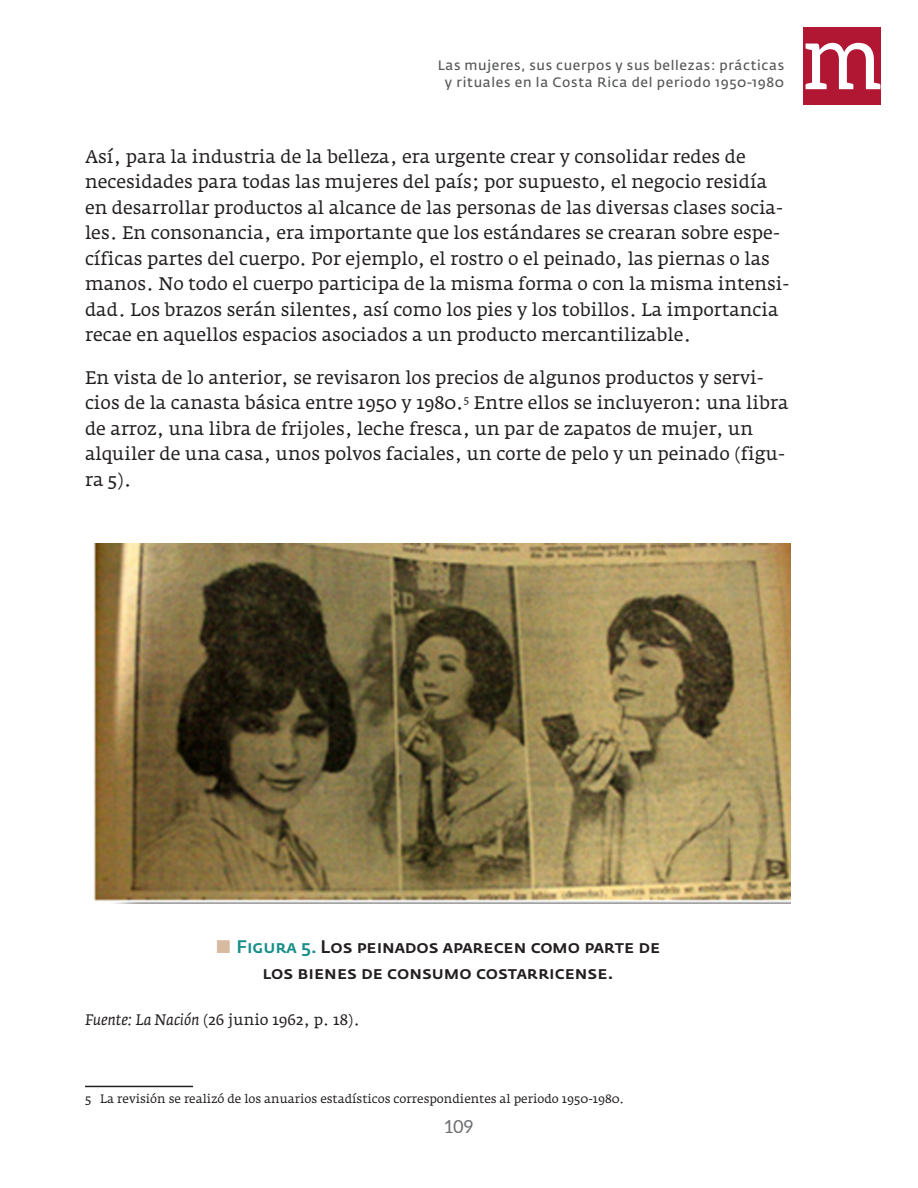
<style>
.page{position:relative;width:918px;height:1188px;background:#fff}
.page>*{position:absolute;margin:0;border:0;box-sizing:border-box;transform-origin:0 0}
.t1{font:90.15px "Aleo";color:#fff}
.Parrafo{font:18px/25.5px "Fedra Serif A";color:#231f20}
.t2{font:500 18px/25.5px "Fedra Sans Std";color:#231f20;text-align:center}
.t3{font:18px "Aleo";color:#6c6d70}
.Fuente{font:15px "Fedra Serif A";color:#231f20}
.t4{font:13.5px/16.5px "Fedra Sans Std";letter-spacing:.05em;color:#57585a;text-align:center}
.Pie_de_pagina{font:12px "Fedra Serif A";color:#231f20}
.s1{font-weight:700;color:#d7baa0}
.s2{color:#198f89}
.s3{font-style:italic}
</style>
<div class="page">
<div style="left:804px;top:27px;width:77px;height:78px;background:#b11633"></div>
<hr style="left:85px;top:1086px;width:108px;height:1px;background:#231f20">
<img style="left:94px;top:544px;width:696px;height:360px">
<p class="t4" style="left:438px;top:57px;width:348px">Las mujeres, sus cuerpos y sus bellezas: prácticas y rituales en la Costa Rica del periodo 1950-1980</p>
<h1 class="t1" style="left:803px;top:6px;width:82px">m</h1>
<p class="Parrafo" style="left:85px;top:144px;width:706px">Así, para la industria de la belleza, era urgente crear y consolidar redes de necesidades para todas las mujeres del país; por supuesto, el negocio residía en desarrollar productos al alcance de las personas de las diversas clases socia&shy;les. En consonancia, era importante que los estándares se crearan sobre espe&shy;cíficas partes del cuerpo. Por ejemplo, el rostro o el peinado, las piernas o las manos. No todo el cuerpo participa de la misma forma o con la misma intensi&shy;dad. Los brazos serán silentes, así como los pies y los tobillos. La importancia recae en aquellos espacios asociados a un producto mercantilizable.</p>
<p class="Parrafo" style="left:85px;top:365px;width:705px">En vista de lo anterior, se revisaron los precios de algunos productos y servi&shy;cios de la canasta básica entre 1950 y 1980.<sup>5</sup> Entre ellos se incluyeron: una libra de arroz, una libra de frijoles, leche fresca, un par de zapatos de mujer, un alquiler de una casa, unos polvos faciales, un corte de pelo y un peinado (figu&shy;ra 5).</p>
<p class="t2" style="left:215px;top:934px;width:447px"><span class="s1">■</span> <span class="s2">Figura 5.</span> Los peinados aparecen como parte de los bienes de consumo costarricense.</p>
<p class="Fuente" style="left:85px;top:1011px;width:277px"><span class="s3">Fuente: La Nación</span> (26 junio 1962, p. 18).</p>
<p class="Pie_de_pagina" style="left:85px;top:1092px;width:541px">5 La revisión se realizó de los anuarios estadísticos correspondientes al periodo 1950-1980.</p>
<p class="t3" style="left:445px;top:1116px;width:30px">109</p>
</div>
